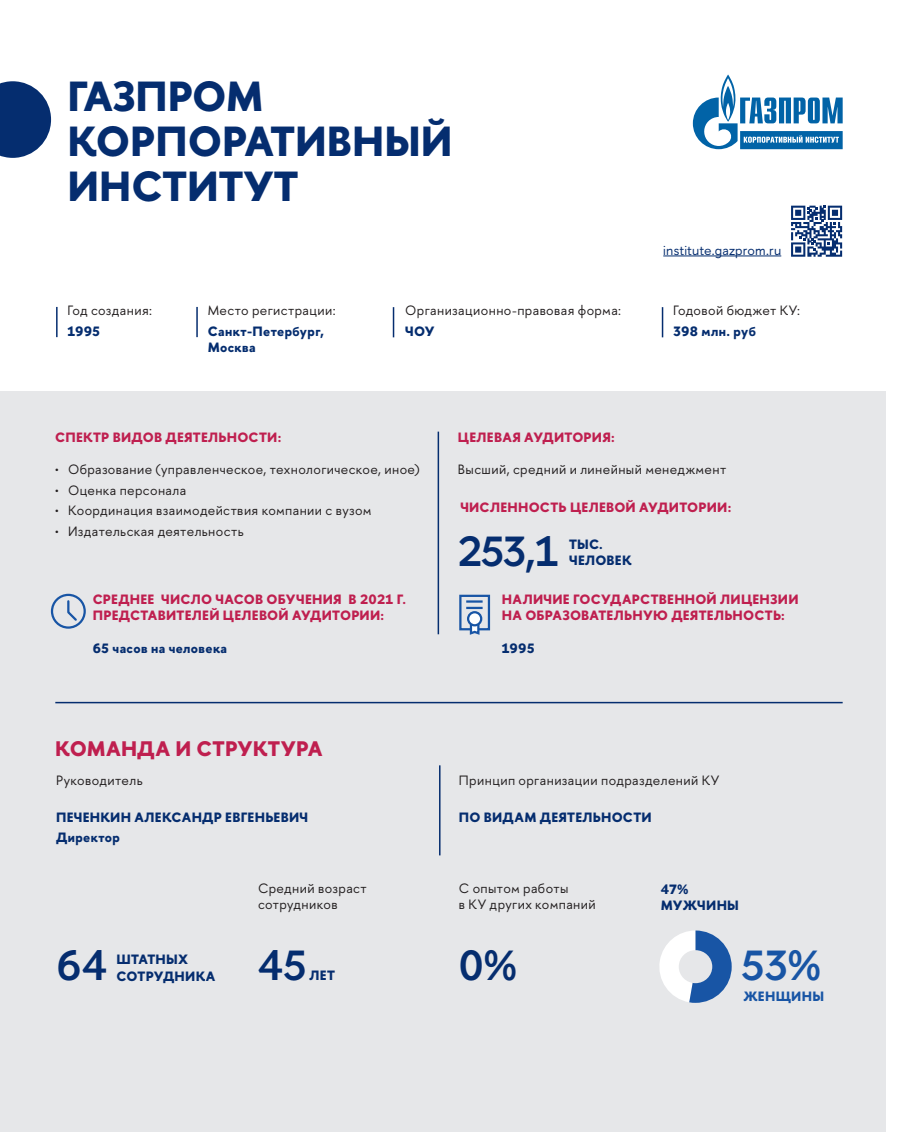
<style>
.page{position:relative;width:898px;height:1132px;background:#fff}
.page>*{position:absolute;margin:0;border:0;box-sizing:border-box;transform-origin:0 0}
.t1{font:700 42px/45px "HSE Sans";color:#052d6f}
.t2{font:600 42px "HSE Sans";letter-spacing:-.015em;color:#052d6f}
.t3{font:600 42px "HSE Sans";color:#1855a5}
.t4{font:700 21px "HSE Sans";letter-spacing:.01em;color:#bf1f4f}
.t5{font:13.5px/16.2px "HSE Sans";letter-spacing:.03em;color:#231f20}
.t6{font:700 13.5px/16.2px "HSE Sans";letter-spacing:.02em;color:#bf1f4f}
.t7{font:700 13.5px/16.2px "HSE Sans";letter-spacing:.02em;color:#052d6f}
.t8{font:13.5px "HSE Sans";letter-spacing:.015em;color:#052d6f}
.t9{font:700 13.5px "HSE Sans";letter-spacing:.02em;color:#1855a5}
</style>
<div class="page">
<div style="left:0;top:391px;width:884px;height:740px;background:#e6e7e9"></div>
<hr style="left:663px;top:255px;width:118px;height:1px;background:#052d6f">
<hr style="left:437px;top:431px;width:2px;height:203px;background:#052d6f">
<hr style="left:439px;top:765px;width:1px;height:90px;background:#052d6f">
<hr style="left:56px;top:307px;width:2px;height:30px;background:#052d6f">
<hr style="left:392px;top:307px;width:2px;height:30px;background:#052d6f">
<hr style="left:661px;top:307px;width:2px;height:30px;background:#052d6f">
<hr style="left:196px;top:307px;width:2px;height:30px;background:#052d6f">
<div style="left:51px;top:593px;width:35px;height:35px;border:2px solid #1855a5;border-radius:50%"></div>
<svg style="left:67px;top:599px;width:12px;height:22px"></svg>
<div style="left:459px;top:594px;width:31px;height:36px;border:2px solid #1855a5"></div>
<svg style="left:466px;top:600px;width:16px;height:2px"></svg>
<hr style="left:466px;top:606px;width:16px;height:3px;background:#1855a5">
<svg style="left:468px;top:623px;width:12px;height:12px"></svg>
<div style="left:468px;top:612px;width:13px;height:13px;background:#fff;border-radius:50%"></div>
<div style="left:467px;top:611px;width:15px;height:15px;border:2px solid #1855a5;border-radius:50%"></div>
<hr style="left:55px;top:701px;width:787px;height:2px;background:#052d6f">
<svg style="left:659px;top:930px;width:72px;height:72px"></svg>
<div style="left:678px;top:949px;width:34px;height:33px;background:#e6e7e9;border-radius:50%"></div>
<svg style="left:791px;top:205px;width:50px;height:52px"></svg>
<svg style="left:0;top:81px;width:51px;height:77px"></svg>
<svg style="left:692px;top:74px;width:150px;height:75px"></svg>
<h1 class="t1" style="left:67px;top:74px;width:386px">ГАЗПРОМ<br>КОРПОРАТИВНЫЙ<br>ИНСТИТУТ</h1>
<p class="t8" style="left:663px;top:241px;width:119px">institute.gazprom.ru</p>
<p class="t5" style="left:67px;top:302px;width:86px">Год создания:</p>
<p class="t7" style="left:67px;top:322px;width:34px">1995</p>
<p class="t5" style="left:208px;top:302px;width:129px">Место регистрации:</p>
<p class="t7" style="left:208px;top:322px;width:118px">Санкт-Петербург,<br>Москва</p>
<p class="t5" style="left:405px;top:302px;width:217px">Организационно-правовая форма:</p>
<p class="t7" style="left:405px;top:322px;width:31px">ЧОУ</p>
<p class="t5" style="left:673px;top:302px;width:128px">Годовой бюджет КУ:</p>
<p class="t7" style="left:673px;top:322px;width:84px">398 млн. руб</p>
<p class="t6" style="left:55px;top:429px;width:227px">СПЕКТР ВИДОВ ДЕЯТЕЛЬНОСТИ:</p>
<p class="t5" style="left:55px;top:461px;width:366px">• Образование (управленческое, технологическое, иное)</p>
<p class="t5" style="left:55px;top:482px;width:132px">• Оценка персонала</p>
<p class="t5" style="left:55px;top:502px;width:318px">• Координация взаимодействия компании с вузом</p>
<p class="t5" style="left:55px;top:523px;width:190px">• Издательская деятельность</p>
<p class="t6" style="left:93px;top:591px;width:314px">СРЕДНЕЕ ЧИСЛО ЧАСОВ ОБУЧЕНИЯ В 2021 Г.<br>ПРЕДСТАВИТЕЛЕЙ ЦЕЛЕВОЙ АУДИТОРИИ:</p>
<p class="t7" style="left:93px;top:639px;width:136px">65 часов на человека</p>
<h2 class="t4" style="left:55px;top:734px;width:269px">КОМАНДА И СТРУКТУРА</h2>
<p class="t6" style="left:458px;top:429px;width:158px">ЦЕЛЕВАЯ АУДИТОРИЯ:</p>
<p class="t5" style="left:458px;top:461px;width:270px">Высший, средний и линейный менеджмент</p>
<p class="t6" style="left:460px;top:498px;width:272px">ЧИСЛЕННОСТЬ ЦЕЛЕВОЙ АУДИТОРИИ:</p>
<h1 class="t2" style="left:458px;top:524px;width:102px">253,1</h1>
<p class="t7" style="left:569px;top:535px;width:64px">ТЫС.<br>ЧЕЛОВЕК</p>
<p class="t6" style="left:501px;top:591px;width:298px">НАЛИЧИЕ ГОСУДАРСТВЕННОЙ ЛИЦЕНЗИИ<br>НА ОБРАЗОВАТЕЛЬНУЮ ДЕЯТЕЛЬНОСТЬ:</p>
<p class="t7" style="left:501px;top:639px;width:34px">1995</p>
<p class="t5" style="left:459px;top:772px;width:262px">Принцип организации подразделений КУ</p>
<p class="t7" style="left:459px;top:808px;width:194px">ПО ВИДАМ ДЕЯТЕЛЬНОСТИ</p>
<p class="t5" style="left:56px;top:772px;width:88px">Руководитель</p>
<p class="t7" style="left:56px;top:806px;width:253px;line-height:20.4px">ПЕЧЕНКИН АЛЕКСАНДР ЕВГЕНЬЕВИЧ<br>Директор</p>
<p class="t5" style="left:258px;top:879px;width:110px">Средний возраст сотрудников</p>
<p class="t5" style="left:459px;top:880px;width:138px">С опытом работы<br>в КУ других компаний</p>
<p class="t7" style="left:660px;top:880px;width:80px">47%<br>МУЖЧИНЫ</p>
<h1 class="t2" style="left:57px;top:937px;width:52px">64</h1>
<h1 class="t3" style="left:741px;top:938px;width:81px">53%</h1>
<h1 class="t2" style="left:258px;top:937px;width:50px">45</h1>
<h1 class="t2" style="left:458px;top:938px;width:60px">0%</h1>
<p class="t7" style="left:116px;top:951px;width:100px">ШТАТНЫХ<br>СОТРУДНИКА</p>
<p class="t7" style="left:309px;top:966px;width:27px">ЛЕТ</p>
<p class="t9" style="left:743px;top:987px;width:82px">ЖЕНЩИНЫ</p>
</div>
